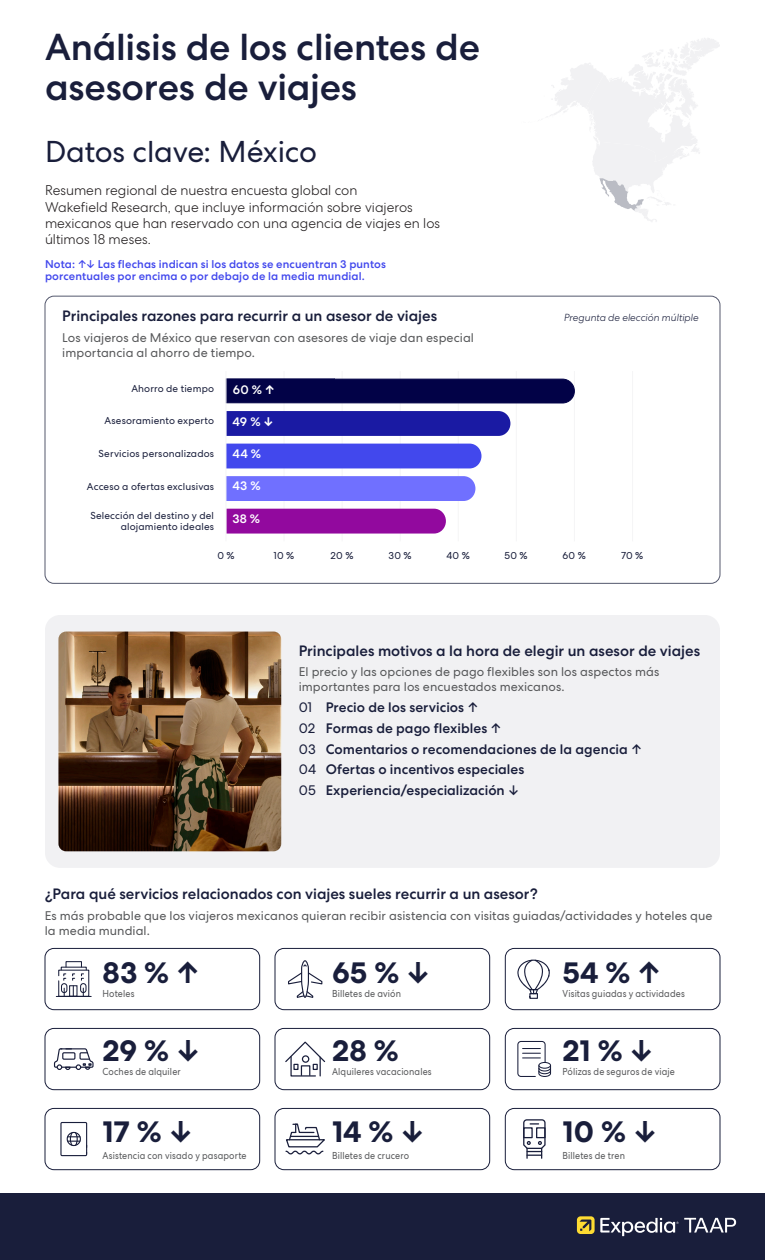
<style>
.page{position:relative;width:765px;height:1260px;background:#fff}
.page>*{position:absolute;margin:0;border:0;box-sizing:border-box;transform-origin:0 0}
.t1{font:500 37.5px/40px "Centra No 2";letter-spacing:-.005em;color:#191e3b}
.t2{font:700 30px "Centra No 2";color:#191e3b}
.t3{font:30px "Centra No 2";letter-spacing:-.01em;color:#191e3b}
.P1_Grey_H2{font:500 15px "Centra No 2";color:#191e3b}
.P1{font:300 13.75px/16.2px "Centra No 2";color:#231f20}
.t4{font:500 13.75px "Centra No 2";letter-spacing:.005em;color:#191e3b}
.t5{font:12.5px/15px "Centra No 2";letter-spacing:.005em;color:#57585a}
.t6{font:500 12.5px "Centra No 2";letter-spacing:.02em;color:#fff}
.P1_Note{font:500 11.25px/12.5px "Centra No 2";letter-spacing:.01em;color:#4248ed}
.Body_8{font:10px "Centra No 2";letter-spacing:.015em;color:#57585a;scale:.9 1}
.p1_Graph_text_RR{font:10px/11.2px "Centra No 2";letter-spacing:.015em;color:#191e3b;text-align:right}
.t7{font:italic 300 10px "Centra No 2";color:#191e3b}
.s1{font-weight:700}
.s2{font-weight:400}
</style>
<div class="page">
<div style="left:0;top:1193px;width:765px;height:67px;background:#191e3b"></div>
<svg style="left:600px;top:1218px;width:136px;height:18px"></svg>
<svg style="left:577px;top:1216px;width:18px;height:18px"></svg>
<svg style="left:580px;top:1220px;width:11px;height:11px"></svg>
<div style="left:45px;top:615px;width:675px;height:253px;background:#f1f1f3;border-radius:15px"></div>
<img style="left:58px;top:632px;width:223px;height:219px">
<svg style="left:547px;top:38px;width:173px;height:184px"></svg>
<hr style="left:632px;top:371px;width:1px;height:170px;background:#f5f5f6">
<hr style="left:574px;top:371px;width:1px;height:170px;background:#f5f5f6">
<hr style="left:516px;top:371px;width:1px;height:170px;background:#f5f5f6">
<hr style="left:458px;top:371px;width:1px;height:170px;background:#f5f5f6">
<hr style="left:400px;top:371px;width:1px;height:170px;background:#f5f5f6">
<hr style="left:342px;top:371px;width:1px;height:170px;background:#f5f5f6">
<hr style="left:284px;top:371px;width:1px;height:170px;background:#f5f5f6">
<div style="left:227px;top:509px;width:219px;height:25px;background:#92099e"></div>
<div style="left:227px;top:476px;width:248px;height:25px;background:#7070ff"></div>
<div style="left:227px;top:444px;width:255px;height:24px;background:#4248ed"></div>
<svg style="left:227px;top:411px;width:283px;height:25px;background:#1c1ca4"></svg>
<svg style="left:227px;top:378px;width:348px;height:26px;background:#0f0f50"></svg>
<hr style="left:226px;top:371px;width:1px;height:170px;background:#f5f5f6">
<div style="left:45px;top:1028px;width:215px;height:62px;border:1px solid #191e3b;border-radius:9px"></div>
<div style="left:45px;top:1108px;width:215px;height:62px;border:1px solid #191e3b;border-radius:9px"></div>
<div style="left:275px;top:1028px;width:215px;height:62px;border:1px solid #191e3b;border-radius:9px"></div>
<div style="left:275px;top:1108px;width:215px;height:62px;border:1px solid #191e3b;border-radius:9px"></div>
<div style="left:505px;top:1028px;width:215px;height:62px;border:1px solid #191e3b;border-radius:9px"></div>
<div style="left:505px;top:1108px;width:215px;height:62px;border:1px solid #191e3b;border-radius:9px"></div>
<div style="left:45px;top:948px;width:215px;height:62px;border:1px solid #191e3b;border-radius:9px"></div>
<div style="left:275px;top:948px;width:215px;height:62px;border:1px solid #191e3b;border-radius:9px"></div>
<div style="left:505px;top:948px;width:215px;height:62px;border:1px solid #191e3b;border-radius:9px"></div>
<svg style="left:517px;top:959px;width:33px;height:40px"></svg>
<hr style="left:56px;top:996px;width:35px;height:1px;background:#191e3b">
<svg style="left:58px;top:969px;width:32px;height:27px"></svg>
<div style="left:66px;top:961px;width:16px;height:6px;border:1px solid #191e3b"></div>
<svg style="left:288px;top:960px;width:35px;height:38px"></svg>
<div style="left:60px;top:1122px;width:27px;height:34px;border:1px solid #191e3b"></div>
<div style="left:67px;top:1132px;width:14px;height:14px;border:1px solid #191e3b;border-radius:50%"></div>
<svg style="left:68px;top:1131px;width:12px;height:16px"></svg>
<svg style="left:285px;top:1123px;width:40px;height:32px"></svg>
<svg style="left:285px;top:1041px;width:40px;height:36px"></svg>
<svg style="left:523px;top:1119px;width:23px;height:39px"></svg>
<div style="left:523px;top:1127px;width:10px;height:11px;border:1px solid #191e3b"></div>
<div style="left:536px;top:1127px;width:10px;height:11px;border:1px solid #191e3b"></div>
<svg style="left:54px;top:1048px;width:40px;height:22px"></svg>
<svg style="left:517px;top:1041px;width:35px;height:36px"></svg>
<p class="t1" style="left:45px;top:27px;width:437px">Análisis de los clientes de asesores de viajes</p>
<p class="t3" style="left:45px;top:134px;width:273px">Datos clave: México</p>
<p class="P1" style="left:45px;top:182px;width:397px">Resumen regional de nuestra encuesta global con<br>Wakefield Research, que incluye información sobre viajeros mexicanos que han reservado con una agencia de viajes en los últimos 18 meses.</p>
<p class="P1_Note" style="left:45px;top:258px;width:342px">Nota: ↑↓ Las flechas indican si los datos se encuentran 3 puntos porcentuales por encima o por debajo de la media mundial.</p>
<p class="P1_Grey_H2" style="left:62px;top:307px;width:376px">Principales razones para recurrir a un asesor de viajes</p>
<p class="t5" style="left:62px;top:330px;width:413px">Los viajeros de México que reservan con asesores de viaje dan especial importancia al ahorro de tiempo.</p>
<p class="p1_Graph_text_RR" style="left:131px;top:383px;width:84px">Ahorro de tiempo</p>
<p class="t6" style="left:233px;top:382px;width:44px">60 % <span class="s1">↑</span></p>
<p class="p1_Graph_text_RR" style="left:105px;top:415px;width:111px">Asesoramiento experto</p>
<p class="t6" style="left:232px;top:415px;width:43px">49 % <span class="s1">↓</span></p>
<p class="p1_Graph_text_RR" style="left:99px;top:448px;width:117px">Servicios personalizados</p>
<p class="p1_Graph_text_RR" style="left:87px;top:480px;width:129px">Acceso a ofertas exclusivas</p>
<p class="t6" style="left:232px;top:446px;width:30px">44%</p>
<p class="t6" style="left:232px;top:479px;width:30px">43%</p>
<p class="p1_Graph_text_RR" style="left:90px;top:510px;width:125px">Selección del destino y del alojamiento ideales</p>
<p class="t6" style="left:232px;top:511px;width:29px">38%</p>
<p class="t7" style="left:564px;top:311px;width:136px">Pregunta de elección múltiple</p>
<p class="p1_Graph_text_RR" style="left:217px;top:550px;width:19px">0%</p>
<p class="p1_Graph_text_RR" style="left:274px;top:550px;width:22px">10%</p>
<p class="p1_Graph_text_RR" style="left:331px;top:550px;width:24px">20 %</p>
<p class="p1_Graph_text_RR" style="left:389px;top:550px;width:25px">30%</p>
<p class="p1_Graph_text_RR" style="left:446px;top:550px;width:25px">40 %</p>
<p class="p1_Graph_text_RR" style="left:505px;top:550px;width:25px">50 %</p>
<p class="p1_Graph_text_RR" style="left:563px;top:550px;width:25px">60 %</p>
<p class="p1_Graph_text_RR" style="left:621px;top:550px;width:24px">70 %</p>
<p class="P1_Grey_H2" style="left:299px;top:642px;width:403px">Principales motivos a la hora de elegir un asesor de viajes</p>
<p class="t5" style="left:299px;top:665px;width:362px">El precio y las opciones de pago flexibles son los aspectos más importantes para los encuestados mexicanos.</p>
<p class="t4" style="left:299px;top:699px;width:181px"><span class="s2">01</span> Precio de los servicios ↑</p>
<p class="t4" style="left:299px;top:720px;width:204px"><span class="s2">02</span> Formas de pago flexibles ↑</p>
<p class="t4" style="left:299px;top:741px;width:345px"><span class="s2">03</span> Comentarios o recomendaciones de la agencia ↑</p>
<p class="t4" style="left:299px;top:762px;width:227px"><span class="s2">04</span> Ofertas o incentivos especiales</p>
<p class="t4" style="left:299px;top:782px;width:222px"><span class="s2">05</span> Experiencia/especialización ↓</p>
<p class="P1_Grey_H2" style="left:45px;top:885px;width:495px">¿Para qué servicios relacionados con viajes sueles recurrir a un asesor?</p>
<p class="t5" style="left:45px;top:908px;width:669px">Es más probable que los viajeros mexicanos quieran recibir asistencia con visitas guiadas/actividades y hoteles que la media mundial.</p>
<p class="t2" style="left:102px;top:954px;width:99px">83 % ↑</p>
<p class="t2" style="left:332px;top:954px;width:100px">65 % ↓</p>
<p class="Body_8" style="left:102px;top:987px;width:37px">Hoteles</p>
<p class="Body_8" style="left:332px;top:987px;width:78px">Billetes de avión</p>
<p class="t2" style="left:562px;top:954px;width:100px">54 %↑</p>
<p class="Body_8" style="left:562px;top:987px;width:137px">Visitas guiadas y actividades</p>
<p class="t2" style="left:102px;top:1033px;width:99px">29 % ↓</p>
<p class="t2" style="left:332px;top:1033px;width:68px">28 %</p>
<p class="t2" style="left:562px;top:1033px;width:93px">21 % ↓</p>
<p class="Body_8" style="left:102px;top:1066px;width:89px">Coches de alquiler</p>
<p class="Body_8" style="left:332px;top:1066px;width:112px">Alquileres vacacionales</p>
<p class="Body_8" style="left:562px;top:1066px;width:126px">Pólizas de seguros de viaje</p>
<p class="t2" style="left:102px;top:1114px;width:92px">17 % ↓</p>
<p class="t2" style="left:332px;top:1114px;width:94px">14 % ↓</p>
<p class="t2" style="left:562px;top:1114px;width:96px">10 % ↓</p>
<p class="Body_8" style="left:102px;top:1150px;width:162px">Asistencia con visado y pasaporte</p>
<p class="Body_8" style="left:332px;top:1150px;width:87px">Billetes de crucero</p>
<p class="Body_8" style="left:562px;top:1150px;width:71px">Billetes de tren</p>
</div>
